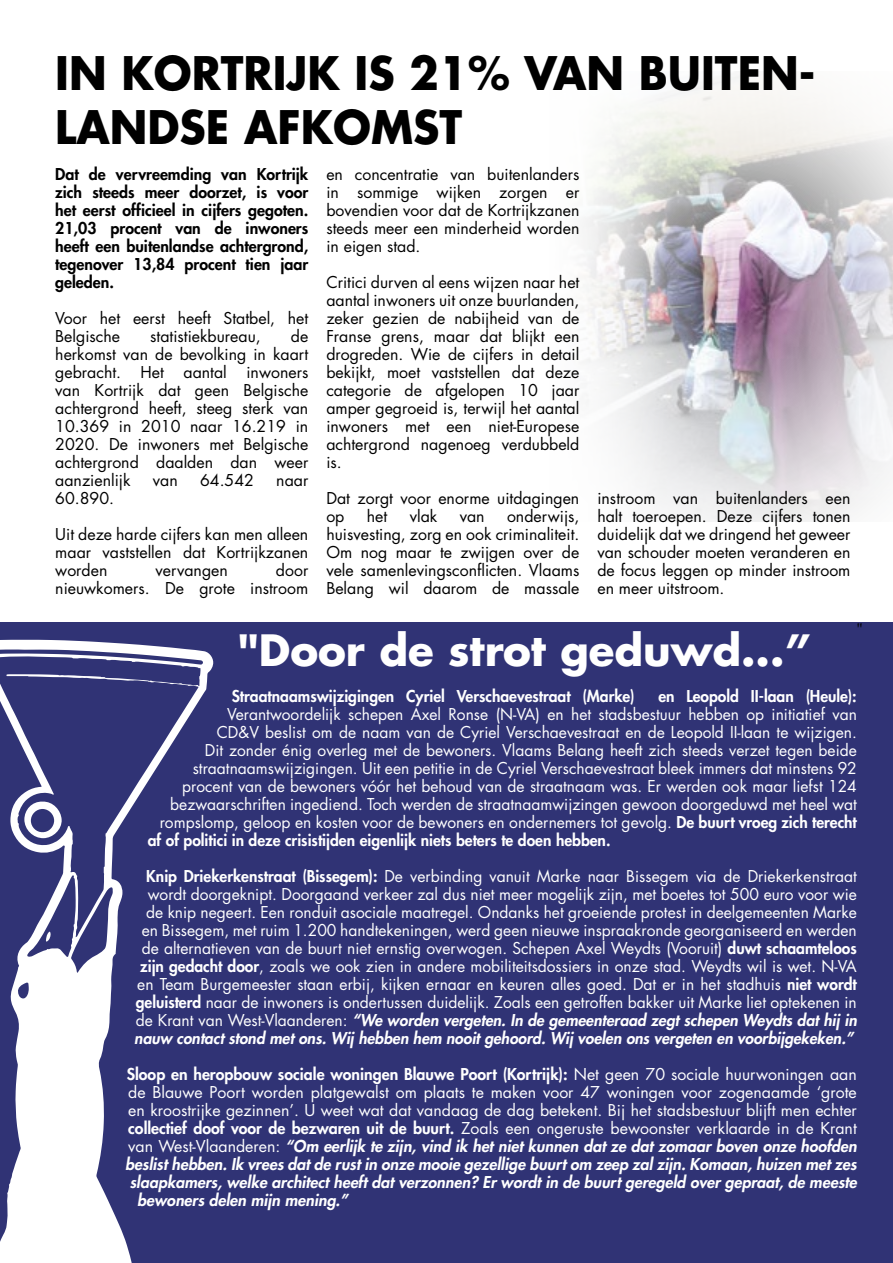
<style>
.page{position:relative;width:893px;height:1263px;background:#fff}
.page>*{position:absolute;margin:0;border:0;box-sizing:border-box;transform-origin:0 0}
.t1{font:700 45px/54px "Futura Std";color:#000;scale:.95 1}
.t2{font:700 42px "Futura Std";color:#fff}
.t3{font:18px "Minion Pro";color:#000}
.t4{font:15.9px/18px "Futura Std";color:#fff;text-align:right}
.t5{font:15.9px/18px "Futura Std";color:#000;text-align:justify}
.t6{font:italic 800 15.9px "Futura Std";color:#fff}
.t7{font:800 15.9px "Futura Std";color:#fff}
.t8{font:800 15.9px/18px "Futura Std";color:#000;text-align:justify}
.s1{font-weight:800}
.s2{font-weight:800;font-style:italic}
.s3{font-weight:400}
.s4{font-weight:400;font-style:normal}
</style>
<div class="page">
<div style="left:0;top:623px;width:893px;height:640px;background:#303375"></div>
<svg style="left:678px;top:72px;width:215px;height:450px"></svg>
<svg style="left:0;top:640px;width:214px;height:623px"></svg>
<svg style="left:46px;top:931px;width:5px;height:11px"></svg>
<h1 class="t1" style="left:55px;top:46px;width:802px">IN KORTRIJK IS 21% VAN BUITEN-<br>LANDSE AFKOMST</h1>
<p class="t8" style="left:55px;top:165px;width:255px">Dat de vervreemding van Kortrijk zich steeds meer doorzet, is voor het eerst officieel in cijfers gegoten.<br>21,03 procent van de inwoners heeft een buitenlandse achtergrond, tegenover 13,84 procent tien jaar geleden.</p>
<p class="t5" style="left:55px;top:309px;width:255px">Voor het eerst heeft Statbel, het<br>Belgische</p>
<p class="t5" style="left:326px;top:165px;width:255px">en concentratie van buitenlanders in sommige wijken zorgen er bovendien voor dat de Kortrijkzanen steeds meer een minderheid worden in eigen stad.</p>
<p class="t5" style="left:326px;top:273px;width:255px">Critici durven al eens wijzen naar het aantal inwoners uit onze buurlanden, zeker gezien de nabijheid van de Franse grens, maar dat blijkt een drogreden. Wie de cijfers in detail bekijkt, moet vaststellen dat deze categorie de afgelopen 10 jaar amper gegroeid is, terwijl het aantal inwoners met een niet-Europese achtergrond nagenoeg verdubbeld is.</p>
<p class="t5" style="left:326px;top:489px;width:255px">Dat zorgt voor enorme uitdagingen op</p>
<p class="t5" style="left:55px;top:327px;width:255px;text-indent:236px">de herkomst van de bevolking in kaart gebracht. Het aantal inwoners van Kortrijk dat geen Belgische achtergrond heeft, steeg sterk van 10.369 in 2010 naar 16.219 in 2020. De inwoners met Belgische achtergrond daalden dan weer aanzienlijk</p>
<p class="t5" style="left:150px;top:327px;width:112px">statistiekbureau,</p>
<p class="t5" style="left:153px;top:471px;width:26px">van</p>
<p class="t5" style="left:200px;top:471px;width:55px">64.542</p>
<p class="t5" style="left:276px;top:471px;width:34px">naar</p>
<p class="t5" style="left:597px;top:489px;width:255px">instroom van buitenlanders een halt toeroepen. Deze cijfers tonen duidelijk dat we dringend het geweer van schouder moeten veranderen en de focus leggen op minder instroom en meer uitstroom.</p>
<h2 class="t2" style="left:238px;top:622px;width:575px">"Door de strot geduwd...”</h2>
<p class="t7" style="left:232px;top:686px;width:404px">Straatnaamswijzigingen Cyriel Verschaevestraat (Marke)</p>
<p class="t7" style="left:658px;top:686px;width:200px">en Leopold II-laan (Heule):</p>
<p class="t4" style="left:227px;top:705px;width:631px">Verantwoordelijk schepen Axel Ronse (N-VA) en het stadsbestuur hebben op initiatief van</p>
<p class="t4" style="left:217px;top:723px;width:642px">CD&amp;V beslist om de naam van de Cyriel Verschaevestraat en de Leopold II-laan te wijzigen.</p>
<p class="t4" style="left:205px;top:741px;width:654px">Dit zonder énig overleg met de bewoners. Vlaams Belang heeft zich steeds verzet tegen beide</p>
<p class="t4" style="left:193px;top:759px;width:666px">straatnaamswijzigingen. Uit een petitie in de Cyriel Verschaevestraat bleek immers dat minstens 92</p>
<p class="t4" style="left:182px;top:777px;width:676px">procent van de bewoners vóór het behoud van de straatnaam was. Er werden ook maar liefst 124</p>
<p class="t4" style="left:170px;top:795px;width:688px">bezwaarschriften ingediend. Toch werden de straatnaamwijzingen gewoon doorgeduwd met heel wat</p>
<p class="t4" style="left:160px;top:813px;width:699px">rompslomp, geloop en kosten voor de bewoners en ondernemers tot gevolg. <span class="s1">De buurt vroeg zich terecht</span></p>
<p class="t7" style="left:148px;top:830px;width:464px">af of politici in deze crisistijden eigenlijk niets beters te doen hebben.</p>
<p class="t4" style="left:134px;top:867px;width:724px"><span class="s1">Knip Driekerkenstraat (Bissegem):</span> De verbinding vanuit Marke naar Bissegem via de Driekerkenstraat wordt doorgeknipt. Doorgaand verkeer zal dus niet meer mogelijk zijn, met boetes tot 500 euro voor wie de knip negeert. Een ronduit asociale maatregel. Ondanks het groeiende protest in deelgemeenten Marke en Bissegem, met ruim 1.200 handtekeningen, werd geen nieuwe inspraakronde georganiseerd en werden de alternatieven van de buurt niet ernstig overwogen. Schepen Axel Weydts (Vooruit) <span class="s1">duwt schaamteloos zijn gedacht door</span>, zoals we ook zien in andere mobiliteitsdossiers in onze stad. Weydts wil is wet. N-VA en Team Burgemeester staan erbij, kijken ernaar en keuren alles goed. Dat er in het stadhuis <span class="s1">niet wordt geluisterd</span> naar de inwoners is ondertussen duidelijk. Zoals een getroffen bakker uit Marke liet optekenen in de Krant van West-Vlaanderen: <span class="s2">“We worden vergeten. In de gemeenteraad zegt schepen Weydts dat hij in nauw contact stond met ons. Wij hebben hem nooit gehoord. Wij voelen ons vergeten en voorbijgekeken.”</span></p>
<p class="t7" style="left:127px;top:1064px;width:732px">Sloop en heropbouw sociale woningen Blauwe Poort (Kortrijk): <span class="s3">Net geen 70 sociale huurwoningen aan</span></p>
<p class="t4" style="left:128px;top:1083px;width:730px">de Blauwe Poort worden platgewalst om plaats te maken voor 47 woningen voor zogenaamde ‘grote</p>
<p class="t4" style="left:128px;top:1101px;width:730px">en kroostrijke gezinnen’. U weet wat dat vandaag de dag betekent. Bij het stadsbestuur blijft men echter</p>
<p class="t4" style="left:128px;top:1119px;width:730px"><span class="s1">collectief doof voor de bezwaren uit de buurt.</span> Zoals een ongeruste bewoonster verklaarde in de Krant</p>
<p class="t6" style="left:128px;top:1136px;width:730px"><span class="s4">van West-Vlaanderen:</span> “Om eerlijk te zijn, vind ik het niet kunnen dat ze dat zomaar boven onze hoofden</p>
<p class="t6" style="left:125px;top:1154px;width:733px">beslist hebben. Ik vrees dat de rust in onze mooie gezellige buurt om zeep zal zijn. Komaan, huizen met zes</p>
<p class="t6" style="left:130px;top:1172px;width:729px">slaapkamers, welke architect heeft dat verzonnen? Er wordt in de buurt geregeld over gepraat, de meeste</p>
<p class="t6" style="left:137px;top:1190px;width:212px">bewoners delen mijn mening.”</p>
<p class="t5" style="left:55px;top:489px;width:60px">60.890.</p>
<p class="t5" style="left:55px;top:525px;width:255px">Uit deze harde cijfers kan men alleen maar vaststellen dat Kortrijkzanen worden</p>
<p class="t5" style="left:326px;top:507px;width:255px;text-indent:181px">onderwijs, huisvesting, zorg en ook criminaliteit.<br>Om nog maar te zwijgen over de vele samenlevingsconflicten. Vlaams Belang wil daarom de massale</p>
<p class="t5" style="left:367px;top:507px;width:22px">het</p>
<p class="t5" style="left:410px;top:507px;width:29px">vlak</p>
<p class="t5" style="left:460px;top:507px;width:26px">van</p>
<p class="t5" style="left:55px;top:561px;width:255px;text-align:right">door<br>nieuwkomers. De grote instroom</p>
<p class="t5" style="left:156px;top:561px;width:74px">vervangen</p>
<p class="t3" style="left:857px;top:618px;width:7px">"</p>
</div>
